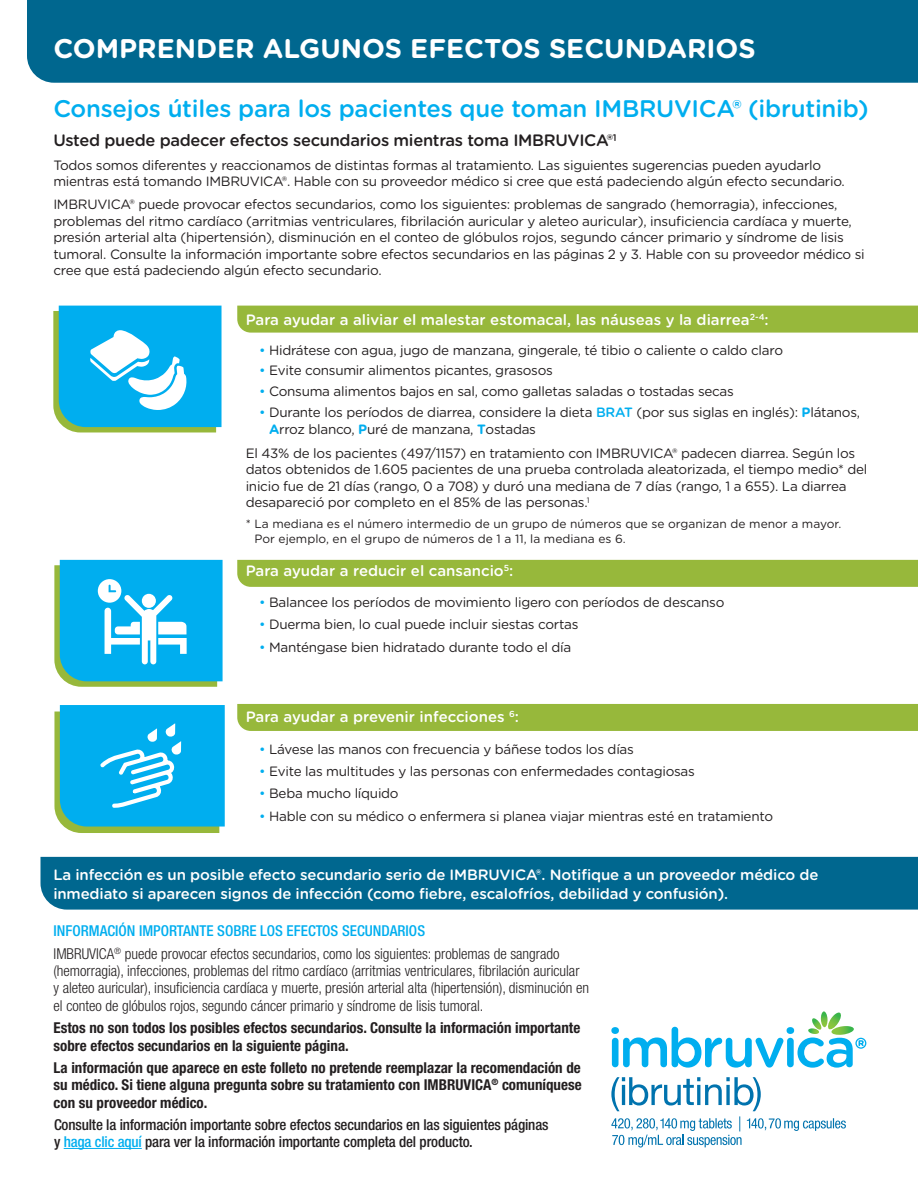
<style>
.page{position:relative;width:918px;height:1188px;background:#fff}
.page>*{position:absolute;margin:0;border:0;box-sizing:border-box;transform-origin:0 0}
.t1{font:700 27px "Gotham Rounded";color:#fff}
.t2{font:500 24px "Gotham Rounded";letter-spacing:-.01em;color:#00aeef}
.t3{font:500 16.5px "Gotham Rounded";letter-spacing:-.02em;color:#231f20}
.t4{font:300 condensed 15px/17.2px "Helvetica Neue LT Std";color:#231f20}
.t5{font:500 15px/18.8px "Gotham Rounded";letter-spacing:-.01em;color:#fff}
.t6{font:700 condensed 15px/17.2px "Helvetica Neue LT Std";color:#231f20}
.t7{font:500 condensed 15px/16.5px "Helvetica Neue LT Std";letter-spacing:-.01em;color:#231f20}
.Table_Copy{font:500 condensed 15px "Helvetica Neue LT Std";color:#00aeef}
.t8{font:13.5px/16.5px "Gotham Rounded";letter-spacing:-.02em;color:#231f20}
.body_copy{font:12px/14.4px "Gotham Rounded";color:#231f20}
.s1{color:#00aeef}
.s2{font-weight:500;color:#00aeef}
.s3{font-weight:700;color:#00aeef}
</style>
<div class="page">
<hr style="left:64px;top:1148px;width:78px;height:1px;background:#00aeef">
<svg style="left:611px;top:1011px;width:255px;height:57px"></svg>
<svg style="left:611px;top:1077px;width:235px;height:71px"></svg>
<div style="left:237px;top:306px;width:681px;height:27px;background:#97b83b"></div>
<div style="left:27px;top:0;width:891px;height:83px;background:#00678f"></div>
<div style="left:237px;top:560px;width:681px;height:27px;background:#97b83b"></div>
<div style="left:237px;top:704px;width:681px;height:27px;background:#97b83b"></div>
<div style="left:40px;top:857px;width:878px;height:53px;background:#00678f"></div>
<svg style="left:53px;top:306px;width:169px;height:126px;background:#33bbe5"></svg>
<svg style="left:54px;top:705px;width:171px;height:128px;background:#20b5e2"></svg>
<svg style="left:54px;top:560px;width:169px;height:127px;background:#30bae4"></svg>
<p class="t1" style="left:53px;top:29px;width:704px">COMPRENDER ALGUNOS EFECTOS SECUNDARIOS</p>
<p class="t2" style="left:53px;top:92px;width:817px">Consejos útiles para los pacientes que toman IMBRUVICA® (ibrutinib)</p>
<p class="t3" style="left:53px;top:129px;width:565px">Usted puede padecer efectos secundarios mientras toma IMBRUVICA®<sup>1</sup></p>
<p class="t8" style="left:53px;top:156px;width:793px">Todos somos diferentes y reaccionamos de distintas formas al tratamiento. Las siguientes sugerencias pueden ayudarlo mientras está tomando IMBRUVICA®. Hable con su proveedor médico si cree que está padeciendo algún efecto secundario.</p>
<p class="t8" style="left:53px;top:196px;width:813px">IMBRUVICA® puede provocar efectos secundarios, como los siguientes: problemas de sangrado (hemorragia), infecciones, problemas del ritmo cardíaco (arritmias ventriculares, fibrilación auricular y aleteo auricular), insuficiencia cardíaca y muerte, presión arterial alta (hipertensión), disminución en el conteo de glóbulos rojos, segundo cáncer primario y síndrome de lisis tumoral. Consulte la información importante sobre efectos secundarios en las páginas 2 y 3. Hable con su proveedor médico si cree que está padeciendo algún efecto secundario.</p>
<p class="t5" style="left:246px;top:309px;width:525px">Para ayudar a aliviar el malestar estomacal, las náuseas y la diarrea<sup>2-4</sup>:</p>
<p class="t8" style="left:259px;top:341px;width:525px"><span class="s1">•</span> Hidrátese con agua, jugo de manzana, gingerale, té tibio o caliente o caldo claro</p>
<p class="t8" style="left:259px;top:362px;width:295px"><span class="s1">•</span> Evite consumir alimentos picantes, grasosos</p>
<p class="t8" style="left:259px;top:383px;width:476px"><span class="s1">•</span> Consuma alimentos bajos en sal, como galletas saladas o tostadas secas</p>
<p class="t8" style="left:269px;top:403px;width:592px;text-indent:-10px"><span class="s1">•</span> Durante los períodos de diarrea, considere la dieta <span class="s2">BRAT</span> (por sus siglas en inglés): <span class="s3">P</span>látanos,<br><span class="s3">A</span>rroz blanco, <span class="s3">P</span>uré de manzana, <span class="s3">T</span>ostadas</p>
<p class="t8" style="left:246px;top:444px;width:623px">El 43% de los pacientes (497/1157) en tratamiento con IMBRUVICA® padecen diarrea. Según los datos obtenidos de 1.605 pacientes de una prueba controlada aleatorizada, el tiempo medio* del inicio fue de 21 días (rango, 0 a 708) y duró una mediana de 7 días (rango, 1 a 655). La diarrea desapareció por completo en el 85% de las personas.<sup>1</sup></p>
<p class="body_copy" style="left:254px;top:516px;width:588px;text-indent:-9px">* La mediana es el número intermedio de un grupo de números que se organizan de menor a mayor.<br>Por ejemplo, en el grupo de números de 1 a 11, la mediana es 6.</p>
<p class="t5" style="left:246px;top:560px;width:269px">Para ayudar a reducir el cansancio<sup>5</sup>:</p>
<p class="t8" style="left:259px;top:593px;width:467px"><span class="s1">•</span> Balancee los períodos de movimiento ligero con períodos de descanso</p>
<p class="t8" style="left:259px;top:616px;width:321px"><span class="s1">•</span> Duerma bien, lo cual puede incluir siestas cortas</p>
<p class="t8" style="left:259px;top:638px;width:314px"><span class="s1">•</span> Manténgase bien hidratado durante todo el día</p>
<p class="t5" style="left:246px;top:707px;width:275px">Para ayudar a prevenir infecciones <sup>6</sup>:</p>
<p class="t8" style="left:259px;top:740px;width:376px"><span class="s1">•</span> Lávese las manos con frecuencia y báñese todos los días</p>
<p class="t8" style="left:259px;top:762px;width:437px"><span class="s1">•</span> Evite las multitudes y las personas con enfermedades contagiosas</p>
<p class="t8" style="left:259px;top:785px;width:141px"><span class="s1">•</span> Beba mucho líquido</p>
<p class="t8" style="left:259px;top:807px;width:515px"><span class="s1">•</span> Hable con su médico o enfermera si planea viajar mientras esté en tratamiento</p>
<p class="t5" style="left:53px;top:865px;width:767px">La infección es un posible efecto secundario serio de IMBRUVICA®. Notifique a un proveedor médico de inmediato si aparecen signos de infección (como fiebre, escalofríos, debilidad y confusión).</p>
<p class="Table_Copy" style="left:54px;top:922px;width:373px">INFORMACIÓN IMPORTANTE SOBRE LOS EFECTOS SECUNDARIOS</p>
<p class="t4" style="left:54px;top:945px;width:537px">IMBRUVICA<sup>®</sup> puede provocar efectos secundarios, como los siguientes: problemas de sangrado (hemorragia), infecciones, problemas del ritmo cardíaco (arritmias ventriculares, fibrilación auricular<br>y aleteo auricular), insuficiencia cardíaca y muerte, presión arterial alta (hipertensión), disminución en el conteo de glóbulos rojos, segundo cáncer primario y síndrome de lisis tumoral.</p>
<p class="t6" style="left:54px;top:1019px;width:528px">Estos no son todos los posibles efectos secundarios. Consulte la información importante sobre efectos secundarios en la siguiente página.</p>
<p class="t6" style="left:54px;top:1059px;width:530px;text-align:justify">La información que aparece en este folleto no pretende reemplazar la recomendación de su médico. Si tiene alguna pregunta sobre su tratamiento con IMBRUVICA<sup>®</sup> comuníquese con su proveedor médico.</p>
<p class="t7" style="left:54px;top:1117px;width:496px">Consulte la información importante sobre efectos secundarios en las siguientes páginas y <span class="s1">haga clic aquí</span> para ver la información importante completa del producto.</p>
</div>
